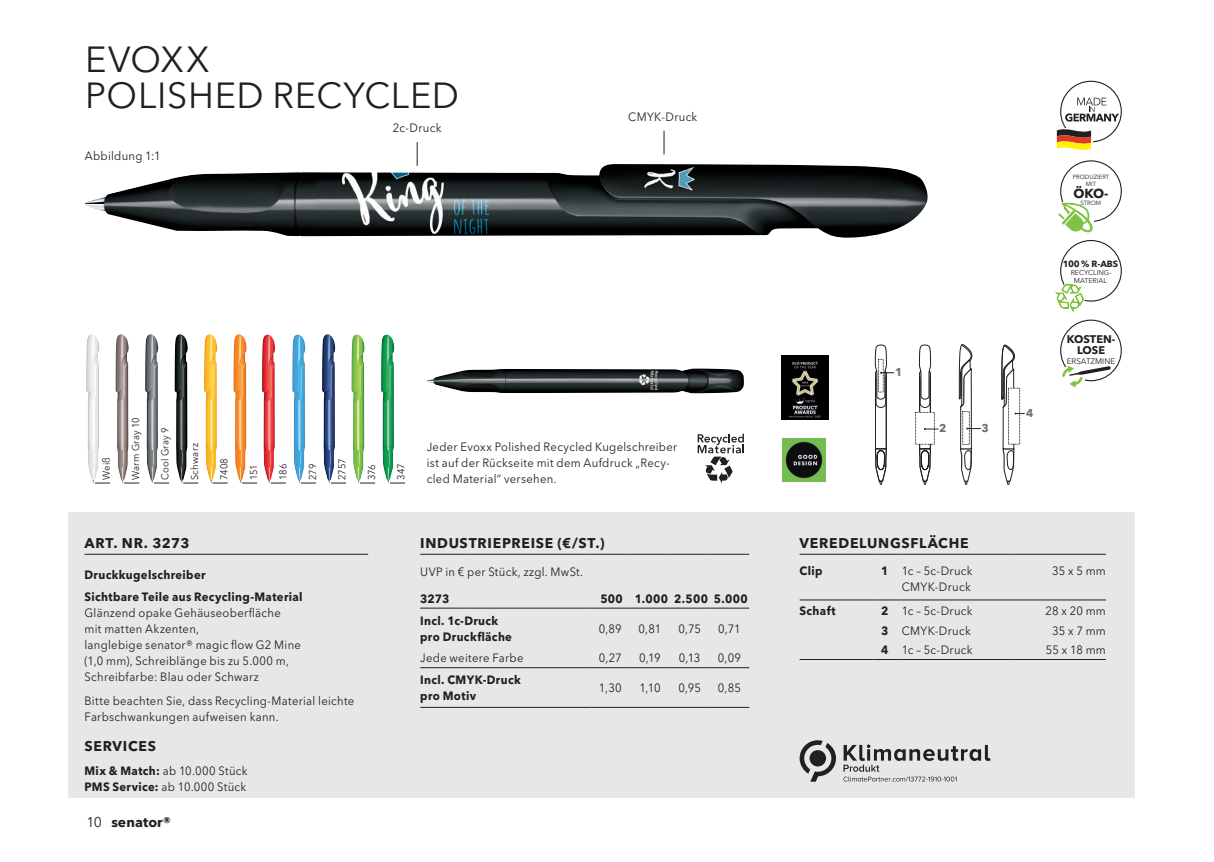
<style>
.page{position:relative;width:1214px;height:862px;background:#fff}
.page>*{position:absolute;margin:0;border:0;box-sizing:border-box;transform-origin:0 0}
.t1{font:36px/36px "Avenir Next W1 G";letter-spacing:.02em;color:#231f20}
.t2{font:700 14px "Avenir Next W1 G";letter-spacing:.05em;color:#231f20}
.t3{font:700 14px "Avenir Next W1 G";letter-spacing:.005em;color:#231f20}
.t4{font:700 13px "Avenir Next W1 G";color:#231f20}
.t5{font:12px/16px "Avenir Next W1 G";letter-spacing:.025em;color:#231f20;scale:.94 1}
.t6{font:700 12px/16px "Avenir Next W1 G";letter-spacing:.03em;color:#231f20;scale:.94 1}
.t7{font:700 11.2px "Avenir Next W1 G";color:#6c6d70}
.t8{font:700 11px/11.4px "Avenir Next W1 G";color:#231f20;text-align:center}
.t9{font:10px "Avenir Next W1 G";letter-spacing:.025em;color:#231f20;scale:.94 1}
.t10{font:700 9px "Avenir Next W1 G";color:#231f20}
.t11{font:8px "Avenir Next W1 G";color:#231f20}
.t12{font:7px/8.4px "Avenir Next W1 G";color:#231f20;text-align:center}
.t13{font:6px/7.2px "Avenir Next W1 G";color:#231f20;text-align:center}
.s1{font-weight:700}
.s2{font-weight:400}
</style>
<div class="page">
<img style="left:427px;top:368px;width:317px;height:25px">
<svg style="left:697px;top:434px;width:46px;height:49px"></svg>
<img style="left:86px;top:334px;width:13px;height:149px">
<img style="left:175px;top:334px;width:13px;height:149px">
<img style="left:292px;top:334px;width:13px;height:149px">
<img style="left:116px;top:334px;width:13px;height:149px">
<img style="left:204px;top:334px;width:13px;height:149px">
<img style="left:322px;top:334px;width:13px;height:149px">
<img style="left:145px;top:334px;width:13px;height:149px">
<img style="left:233px;top:334px;width:14px;height:149px">
<img style="left:351px;top:334px;width:14px;height:149px">
<img style="left:262px;top:334px;width:13px;height:149px">
<img style="left:381px;top:334px;width:13px;height:149px">
<svg style="left:95px;top:483px;width:15px;height:1px"></svg>
<svg style="left:183px;top:483px;width:15px;height:1px"></svg>
<svg style="left:301px;top:483px;width:15px;height:1px"></svg>
<svg style="left:124px;top:483px;width:15px;height:1px"></svg>
<svg style="left:212px;top:483px;width:15px;height:1px"></svg>
<svg style="left:331px;top:483px;width:15px;height:1px"></svg>
<svg style="left:154px;top:483px;width:15px;height:1px"></svg>
<svg style="left:242px;top:483px;width:15px;height:1px"></svg>
<svg style="left:360px;top:483px;width:15px;height:1px"></svg>
<svg style="left:271px;top:483px;width:15px;height:1px"></svg>
<svg style="left:390px;top:483px;width:15px;height:1px"></svg>
<img style="left:85px;top:164px;width:842px;height:74px">
<div style="left:782px;top:437px;width:44px;height:47px;background:linear-gradient(to right,#76bd50,#76bd50)"></div>
<img style="left:782px;top:438px;width:43px;height:43px">
<img style="left:781px;top:356px;width:47px;height:63px">
<svg style="left:1056px;top:81px;width:65px;height:69px"></svg>
<div style="left:68px;top:512px;width:1066px;height:286px;background:#e6e7e9"></div>
<svg style="left:1001px;top:345px;width:23px;height:140px"></svg>
<svg style="left:874px;top:345px;width:19px;height:140px"></svg>
<svg style="left:919px;top:345px;width:18px;height:140px"></svg>
<svg style="left:958px;top:344px;width:22px;height:141px"></svg>
<svg style="left:1060px;top:320px;width:61px;height:67px"></svg>
<svg style="left:1055px;top:240px;width:66px;height:71px"></svg>
<svg style="left:1058px;top:160px;width:63px;height:73px"></svg>
<hr style="left:84px;top:554px;width:284px;height:1px;background:#231f20">
<svg style="left:799px;top:740px;width:36px;height:41px"></svg>
<svg style="left:843px;top:744px;width:147px;height:37px"></svg>
<hr style="left:799px;top:554px;width:74px;height:1px;background:#231f20">
<svg style="left:873px;top:554px;width:28px;height:1px"></svg>
<hr style="left:901px;top:554px;width:114px;height:1px;background:#231f20">
<hr style="left:1015px;top:554px;width:90px;height:1px;background:#231f20">
<hr style="left:799px;top:659px;width:74px;height:1px;background:#231f20">
<svg style="left:873px;top:659px;width:28px;height:1px"></svg>
<hr style="left:901px;top:659px;width:114px;height:1px;background:#231f20">
<hr style="left:1015px;top:659px;width:90px;height:1px;background:#231f20">
<hr style="left:799px;top:599px;width:74px;height:1px;background:#231f20">
<svg style="left:873px;top:599px;width:28px;height:1px"></svg>
<hr style="left:901px;top:599px;width:114px;height:1px;background:#231f20">
<hr style="left:1015px;top:599px;width:90px;height:1px;background:#231f20">
<svg style="left:417px;top:142px;width:1px;height:24px"></svg>
<svg style="left:663px;top:131px;width:1px;height:23px"></svg>
<hr style="left:420px;top:554px;width:45px;height:1px;background:#231f20">
<hr style="left:465px;top:554px;width:125px;height:1px;background:#231f20">
<hr style="left:590px;top:554px;width:40px;height:1px;background:#231f20">
<hr style="left:630px;top:554px;width:39px;height:1px;background:#231f20">
<hr style="left:669px;top:554px;width:40px;height:1px;background:#231f20">
<hr style="left:709px;top:554px;width:40px;height:1px;background:#231f20">
<hr style="left:590px;top:608px;width:40px;height:1px;background:#231f20">
<hr style="left:630px;top:608px;width:39px;height:1px;background:#231f20">
<hr style="left:669px;top:608px;width:40px;height:1px;background:#231f20">
<hr style="left:709px;top:608px;width:40px;height:1px;background:#231f20">
<hr style="left:590px;top:667px;width:40px;height:1px;background:#231f20">
<hr style="left:630px;top:667px;width:39px;height:1px;background:#231f20">
<hr style="left:669px;top:667px;width:40px;height:1px;background:#231f20">
<hr style="left:709px;top:667px;width:40px;height:1px;background:#231f20">
<hr style="left:590px;top:707px;width:40px;height:1px;background:#231f20">
<hr style="left:630px;top:707px;width:39px;height:1px;background:#231f20">
<hr style="left:669px;top:707px;width:40px;height:1px;background:#231f20">
<hr style="left:709px;top:707px;width:40px;height:1px;background:#231f20">
<hr style="left:420px;top:608px;width:45px;height:1px;background:#231f20">
<hr style="left:465px;top:608px;width:125px;height:1px;background:#231f20">
<hr style="left:420px;top:667px;width:45px;height:1px;background:#231f20">
<hr style="left:465px;top:667px;width:125px;height:1px;background:#231f20">
<hr style="left:420px;top:707px;width:45px;height:1px;background:#231f20">
<hr style="left:465px;top:707px;width:125px;height:1px;background:#231f20">
<h1 class="t1" style="left:85px;top:41px;width:375px">EVOXX<br>POLISHED RECYCLED</h1>
<p class="t5" style="left:85px;top:148px;width:82px">Abbildung 1:1</p>
<p class="t5" style="left:393px;top:120px;width:53px">2c-Druck</p>
<p class="t5" style="left:628px;top:108px;width:75px">CMYK-Druck</p>
<p class="t9" style="left:100px;top:480px;width:26px;rotate:-90deg">Weiß</p>
<p class="t9" style="left:130px;top:480px;width:68px;rotate:-90deg">Warm Gray 10</p>
<p class="t9" style="left:159px;top:480px;width:57px;rotate:-90deg">Cool Gray 9</p>
<p class="t9" style="left:189px;top:480px;width:41px;rotate:-90deg">Schwarz</p>
<p class="t9" style="left:218px;top:480px;width:25px;rotate:-90deg">7408</p>
<p class="t9" style="left:247px;top:480px;width:18px;rotate:-90deg">151</p>
<p class="t9" style="left:277px;top:480px;width:19px;rotate:-90deg">186</p>
<p class="t9" style="left:306px;top:480px;width:19px;rotate:-90deg">279</p>
<p class="t9" style="left:336px;top:480px;width:25px;rotate:-90deg">2757</p>
<p class="t9" style="left:365px;top:480px;width:18px;rotate:-90deg">376</p>
<p class="t9" style="left:395px;top:480px;width:19px;rotate:-90deg">347</p>
<p class="t5" style="left:427px;top:439px;width:268px">Jeder Evoxx Polished Recycled Kugelschreiber ist auf der Rückseite mit dem Aufdruck „Recy-</p>
<p class="t5" style="left:427px;top:471px;width:139px">cled Material“ versehen.</p>
<p class="t2" style="left:84px;top:534px;width:106px">ART. NR. 3273</p>
<p class="t6" style="left:84px;top:563px;width:233px;line-height:22px">Druckkugelschreiber<br>Sichtbare Teile aus Recycling-Material</p>
<p class="t5" style="left:84px;top:604px;width:232px">Glänzend opake Gehäuseoberfläche<br>mit matten Akzenten,<br>langlebige senator® magic flow G2 Mine (1,0 mm), Schreiblänge bis zu 5.000 m, Schreibfarbe: Blau oder Schwarz</p>
<p class="t5" style="left:84px;top:692px;width:288px">Bitte beachten Sie, dass Recycling-Material leichte<br>Farbschwankungen aufweisen kann.</p>
<p class="t2" style="left:84px;top:737px;width:73px">SERVICES</p>
<p class="t5" style="left:84px;top:763px;width:175px"><span class="s1">Mix &amp; Match:</span> ab 10.000 Stück<br><span class="s1">PMS Service:</span> ab 10.000 Stück</p>
<p class="t3" style="left:86px;top:813px;width:86px"><span class="s2">10</span> senator®</p>
<p class="t2" style="left:420px;top:534px;width:186px">INDUSTRIEPREISE (€/ST.)</p>
<p class="t5" style="left:420px;top:564px;width:175px">UVP in € per Stück, zzgl. MwSt.</p>
<p class="t6" style="left:420px;top:590px;width:33px">3273</p>
<p class="t6" style="left:600px;top:590px;width:158px">500 1.000 2.500 5.000</p>
<p class="t6" style="left:420px;top:612px;width:99px">Incl. 1c-Druck pro Druckfläche</p>
<p class="t5" style="left:598px;top:620px;width:26px">0,89</p>
<p class="t5" style="left:638px;top:620px;width:26px">0,81</p>
<p class="t5" style="left:678px;top:620px;width:26px">0,75</p>
<p class="t5" style="left:718px;top:620px;width:25px">0,71</p>
<p class="t5" style="left:420px;top:650px;width:111px">Jede weitere Farbe</p>
<p class="t5" style="left:598px;top:650px;width:26px">0,27</p>
<p class="t5" style="left:639px;top:650px;width:24px">0,19</p>
<p class="t5" style="left:678px;top:650px;width:24px">0,13</p>
<p class="t5" style="left:717px;top:650px;width:26px">0,09</p>
<p class="t6" style="left:420px;top:672px;width:108px">Incl. CMYK-Druck pro Motiv</p>
<p class="t5" style="left:598px;top:680px;width:26px">1,30</p>
<p class="t5" style="left:639px;top:680px;width:24px">1,10</p>
<p class="t5" style="left:678px;top:680px;width:25px">0,95</p>
<p class="t5" style="left:717px;top:680px;width:26px">0,85</p>
<p class="t13" style="left:1072px;top:173px;width:38px">PRODUZIERT<br>MIT</p>
<p class="t4" style="left:1073px;top:185px;width:37px">ÖKO-</p>
<p class="t13" style="left:1080px;top:199px;width:22px">STROM</p>
<p class="t10" style="left:1062px;top:258px;width:57px">100% R-ABS</p>
<p class="t12" style="left:1070px;top:268px;width:42px">RECYCLING-<br>MATERIAL</p>
<p class="t7" style="left:895px;top:365px;width:9px">1</p>
<p class="t7" style="left:938px;top:421px;width:9px">2</p>
<p class="t7" style="left:981px;top:421px;width:9px">3</p>
<p class="t7" style="left:1026px;top:406px;width:9px">4</p>
<p class="t8" style="left:1066px;top:333px;width:50px">KOSTEN-<br>LOSE</p>
<p class="t11" style="left:1066px;top:356px;width:50px">ERSATZMINE</p>
<p class="t2" style="left:799px;top:534px;width:170px">VEREDELUNGSFLÄCHE</p>
<p class="t6" style="left:799px;top:563px;width:26px">Clip</p>
<p class="t5" style="left:880px;top:563px;width:99px;text-align:right"><span class="s1">1</span> 1c – 5c-Druck<br>CMYK-Druck</p>
<p class="t5" style="left:1051px;top:563px;width:59px">35 x 5 mm</p>
<p class="t6" style="left:799px;top:602px;width:40px">Schaft</p>
<p class="t5" style="left:881px;top:602px;width:99px"><span class="s1">2</span> 1c – 5c-Druck</p>
<p class="t5" style="left:1045px;top:602px;width:66px">28 x 20 mm</p>
<p class="t5" style="left:880px;top:622px;width:97px"><span class="s1">3</span> CMYK-Druck</p>
<p class="t5" style="left:1051px;top:622px;width:59px">35 x 7 mm</p>
<p class="t5" style="left:880px;top:642px;width:99px"><span class="s1">4</span> 1c – 5c-Druck</p>
<p class="t5" style="left:1045px;top:642px;width:65px">55 x 18 mm</p>
</div>
